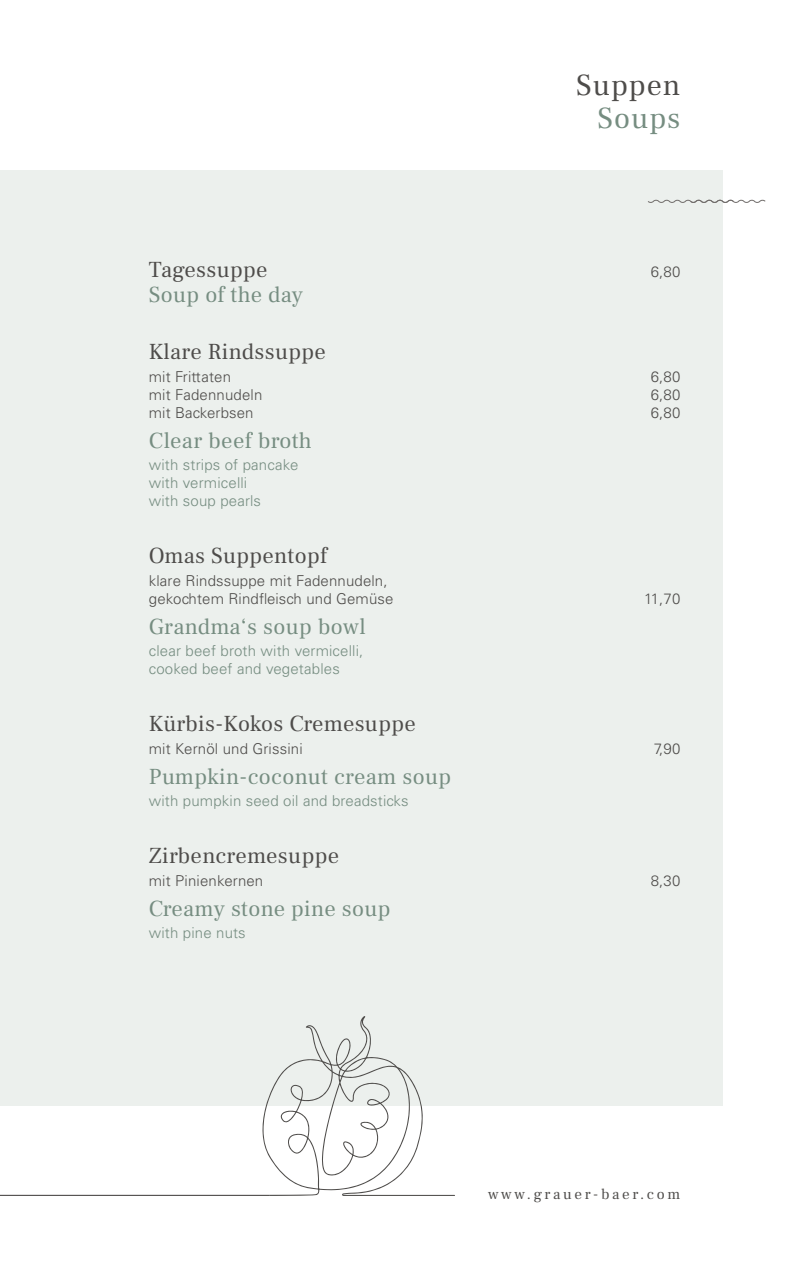
<style>
.page{position:relative;width:808px;height:1263px;background:#fff}
.page>*{position:absolute;margin:0;border:0;box-sizing:border-box;transform-origin:0 0}
.t1{font:30px "Frank Ruhl Libre";letter-spacing:.03em;color:#4e4c4a}
.t2{font:30px "Frank Ruhl Libre";letter-spacing:.03em;color:#768d81}
.t3{font:22.5px "Frank Ruhl Libre";letter-spacing:.015em;color:#768d81}
.t4{font:22.5px "Frank Ruhl Libre";letter-spacing:.015em;color:#4e4c4a}
.t5{font:300 15px/18px "Univers LT Std";letter-spacing:.01em;color:#4e4c4a}
.t6{font:300 15px "Univers LT Std";letter-spacing:.01em;color:#768d81}
.t7{font:15px "Frank Ruhl Libre";letter-spacing:.18em;color:#4e4c4a}
</style>
<div class="page">
<div style="left:0;top:170px;width:723px;height:936px;background:#ecf0ed"></div>
<svg style="left:648px;top:199px;width:118px;height:4px"></svg>
<svg style="left:262px;top:1016px;width:193px;height:180px"></svg>
<hr style="left:0;top:1195px;width:270px;height:1px;background:#4e4c4a">
<p class="t1" style="left:576px;top:66px;width:106px">Suppen</p>
<p class="t2" style="left:598px;top:99px;width:84px">Soups</p>
<p class="t4" style="left:149px;top:255px;width:120px">Tagessuppe</p>
<p class="t5" style="left:651px;top:262px;width:31px">6,80</p>
<p class="t3" style="left:149px;top:281px;width:156px">Soup of the day</p>
<p class="t4" style="left:149px;top:338px;width:179px">Klare Rindssuppe</p>
<p class="t5" style="left:149px;top:367px;width:84px">mit Frittaten</p>
<p class="t5" style="left:651px;top:367px;width:31px">6,80</p>
<p class="t5" style="left:149px;top:385px;width:115px">mit Fadennudeln</p>
<p class="t5" style="left:651px;top:385px;width:31px">6,80</p>
<p class="t5" style="left:149px;top:403px;width:106px">mit Backerbsen</p>
<p class="t5" style="left:651px;top:403px;width:31px">6,80</p>
<p class="t3" style="left:149px;top:426px;width:165px">Clear beef broth</p>
<p class="t6" style="left:149px;top:456px;width:151px">with strips of pancake</p>
<p class="t6" style="left:149px;top:474px;width:100px">with vermicelli</p>
<p class="t6" style="left:149px;top:492px;width:114px">with soup pearls</p>
<p class="t4" style="left:149px;top:542px;width:180px">Omas Suppentopf</p>
<p class="t5" style="left:149px;top:571px;width:246px">klare Rindssuppe mit Fadennudeln, gekochtem Rindfleisch und Gemüse</p>
<p class="t5" style="left:644px;top:589px;width:38px">11,70</p>
<p class="t3" style="left:149px;top:612px;width:218px">Grandma‘s soup bowl</p>
<p class="t6" style="left:149px;top:642px;width:216px">clear beef broth with vermicelli,</p>
<p class="t6" style="left:149px;top:660px;width:193px">cooked beef and vegetables</p>
<p class="t4" style="left:149px;top:710px;width:268px">Kürbis-Kokos Cremesuppe</p>
<p class="t5" style="left:149px;top:739px;width:155px">mit Kernöl und Grissini</p>
<p class="t5" style="left:654px;top:739px;width:28px">7,90</p>
<p class="t3" style="left:149px;top:762px;width:304px">Pumpkin-coconut cream soup</p>
<p class="t6" style="left:149px;top:792px;width:261px">with pumpkin seed oil and breadsticks</p>
<p class="t4" style="left:149px;top:842px;width:192px">Zirbencremesuppe</p>
<p class="t5" style="left:149px;top:871px;width:116px">mit Pinienkernen</p>
<p class="t5" style="left:651px;top:871px;width:31px">8,30</p>
<p class="t3" style="left:149px;top:894px;width:243px">Creamy stone pine soup</p>
<p class="t6" style="left:149px;top:924px;width:98px">with pine nuts</p>
<p class="t7" style="left:488px;top:1185px;width:194px">www.grauer-baer.com</p>
</div>
